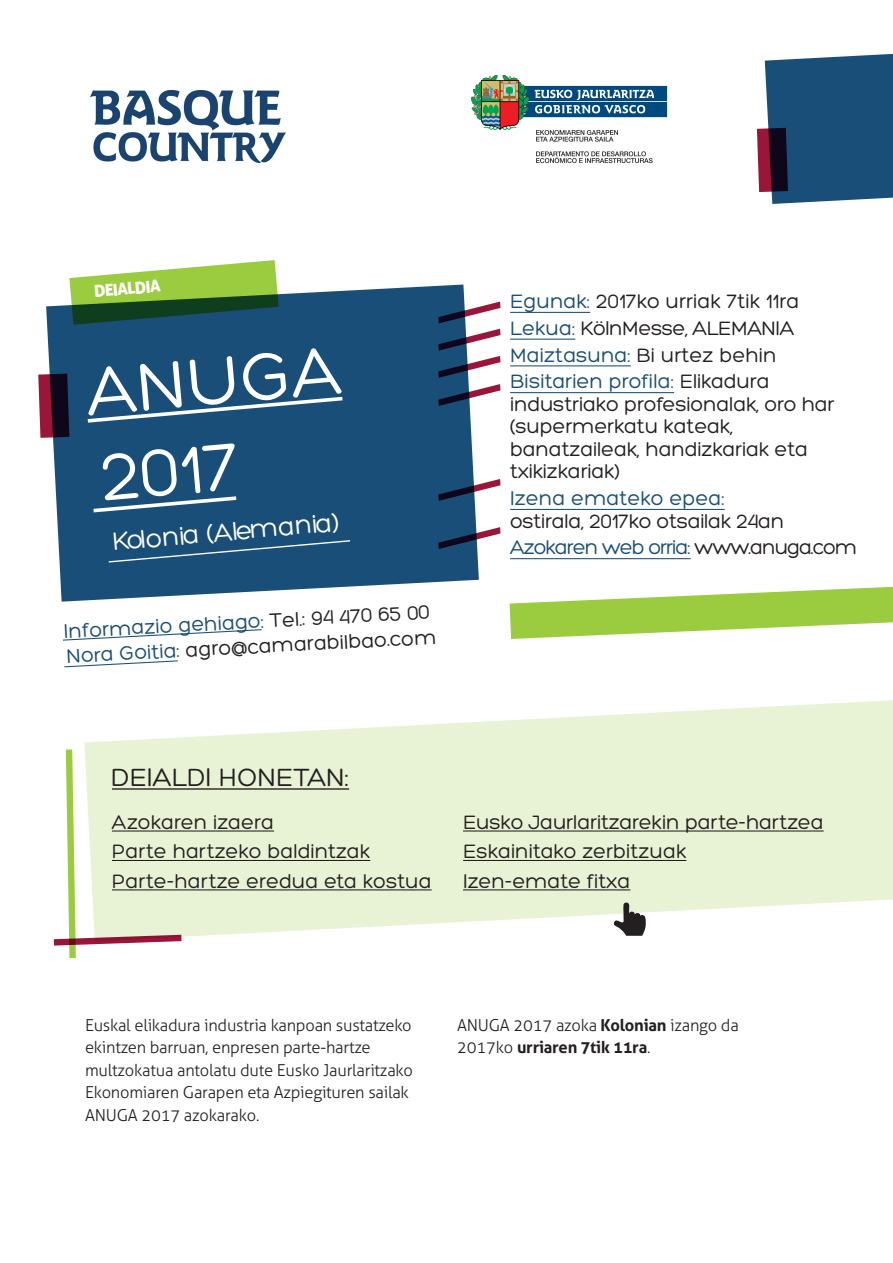
<style>
.page{position:relative;width:893px;height:1263px;background:#fff}
.page>*{position:absolute;margin:0;border:0;box-sizing:border-box;transform-origin:0 0}
.t1{font:72px/86.4px "Hero";color:#fff}
.t2{font:27px "Hero";color:#fff}
.t3{font:27px "Hero";color:#231f20}
.t4{font:21px/22.5px "Hero";letter-spacing:-.01em;color:#231f20}
.t5{font:21px "Hero";letter-spacing:-.05em;color:#184e78}
.t6{font:300 16.5px/22.5px "Aller";letter-spacing:-.015em;color:#231f20}
.t7{font:16.5px "Aller Display";color:#fff}
.s1{color:#184e78}
.s2{color:#231f20}
.s3{font-weight:700}
</style>
<div class="page">
<svg style="left:84px;top:700px;width:809px;height:237px;fill:#e8f2d5"></svg>
<svg style="left:54px;top:749px;width:128px;height:209px"></svg>
<svg style="left:46px;top:284px;width:433px;height:318px;background:#2c5d83"></svg>
<svg style="left:84px;top:395px;width:262px;height:30px;background:#336287"></svg>
<svg style="left:90px;top:494px;width:150px;height:20px;background:#3f6c8f"></svg>
<svg style="left:107px;top:539px;width:245px;height:24px;background:#24577f"></svg>
<svg style="left:757px;top:54px;width:136px;height:150px;background:#30577c"></svg>
<svg style="left:510px;top:586px;width:383px;height:53px"></svg>
<svg style="left:38px;top:374px;width:31px;height:64px;background:#4f1a33"></svg>
<svg style="left:69px;top:260px;width:210px;height:65px;background:#749e5b"></svg>
<hr style="left:112px;top:830px;width:162px;height:1px;background:#231f20">
<hr style="left:112px;top:860px;width:258px;height:1px;background:#231f20">
<hr style="left:112px;top:889px;width:320px;height:1px;background:#231f20">
<svg style="left:613px;top:902px;width:33px;height:34px"></svg>
<hr style="left:112px;top:788px;width:237px;height:2px;background:#231f20">
<svg style="left:438px;top:302px;width:62px;height:21px"></svg>
<svg style="left:438px;top:329px;width:62px;height:49px"></svg>
<svg style="left:438px;top:384px;width:62px;height:22px"></svg>
<svg style="left:438px;top:479px;width:62px;height:22px"></svg>
<svg style="left:438px;top:527px;width:62px;height:22px"></svg>
<hr style="left:463px;top:830px;width:361px;height:1px;background:#231f20">
<hr style="left:463px;top:860px;width:223px;height:1px;background:#231f20">
<hr style="left:463px;top:889px;width:167px;height:1px;background:#231f20">
<svg style="left:63px;top:629px;width:199px;height:12px"></svg>
<svg style="left:64px;top:660px;width:114px;height:8px"></svg>
<img style="left:472px;top:76px;width:196px;height:88px">
<img style="left:90px;top:91px;width:196px;height:71px">
<hr style="left:510px;top:312px;width:80px;height:1px;background:#184e78">
<hr style="left:510px;top:339px;width:65px;height:1px;background:#184e78">
<hr style="left:510px;top:365px;width:121px;height:1px;background:#184e78">
<hr style="left:510px;top:392px;width:164px;height:1px;background:#184e78">
<hr style="left:510px;top:509px;width:215px;height:1px;background:#184e78">
<hr style="left:510px;top:558px;width:181px;height:1px;background:#184e78">
<p class="t7" style="left:93px;top:281px;width:68px;rotate:-5deg">DEIALDIA</p>
<p class="t1" style="left:83px;top:349px;width:257px;rotate:-5deg">ANUGA<br>2017</p>
<p class="t2" style="left:111px;top:528px;width:229px;rotate:-5deg">Kolonia (Alemania)</p>
<p class="t4" style="left:63px;top:619px;width:373px;line-height:25.2px;rotate:-3deg"><span class="s1">Informazio gehiago:</span> Tel.: 94 470 65 00<br><span class="s1">Nora Goitia:</span> agro@camarabilbao.com</p>
<p class="t4" style="left:510px;top:288px;width:291px;line-height:26.7px"><span class="s1">Egunak:</span> 2017ko urriak 7tik 11ra<br><span class="s1">Lekua:</span> KölnMesse, ALEMANIA<br><span class="s1">Maiztasuna:</span> Bi urtez behin<br><span class="s1">Bisitarien profila:</span> Elikadura</p>
<p class="t4" style="left:510px;top:393px;width:326px">industriako profesionalak, oro har (supermerkatu kateak, banatzaileak, handizkariak eta txikizkariak)</p>
<p class="t4" style="left:510px;top:487px;width:276px"><span class="s1">Izena emateko epea: </span>ostirala, 2017ko otsailak 24an</p>
<p class="t5" style="left:510px;top:537px;width:349px">Azokaren web orria: <span class="s2">www.anuga.com</span></p>
<p class="t3" style="left:112px;top:764px;width:239px">DEIALDI HONETAN:</p>
<p class="t4" style="left:112px;top:811px;width:164px">Azokaren izaera</p>
<p class="t4" style="left:112px;top:840px;width:260px">Parte hartzeko baldintzak</p>
<p class="t4" style="left:112px;top:870px;width:321px">Parte-hartze eredua eta kostua</p>
<p class="t4" style="left:463px;top:811px;width:362px">Eusko Jaurlaritzarekin parte-hartzea</p>
<p class="t4" style="left:463px;top:840px;width:225px">Eskainitako zerbitzuak</p>
<p class="t4" style="left:463px;top:870px;width:169px">Izen-emate fitxa</p>
<p class="t6" style="left:85px;top:1014px;width:330px">Euskal elikadura industria kanpoan sustatzeko ekintzen barruan, enpresen parte-hartze multzokatua antolatu dute Eusko Jaurlaritzako Ekonomiaren Garapen eta Azpiegituren sailak ANUGA 2017 azokarako.</p>
<p class="t6" style="left:457px;top:1014px;width:283px">ANUGA 2017 azoka <span class="s3">Kolonian</span> izango da<br>2017ko <span class="s3">urriaren 7tik 11ra</span>.</p>
</div>
